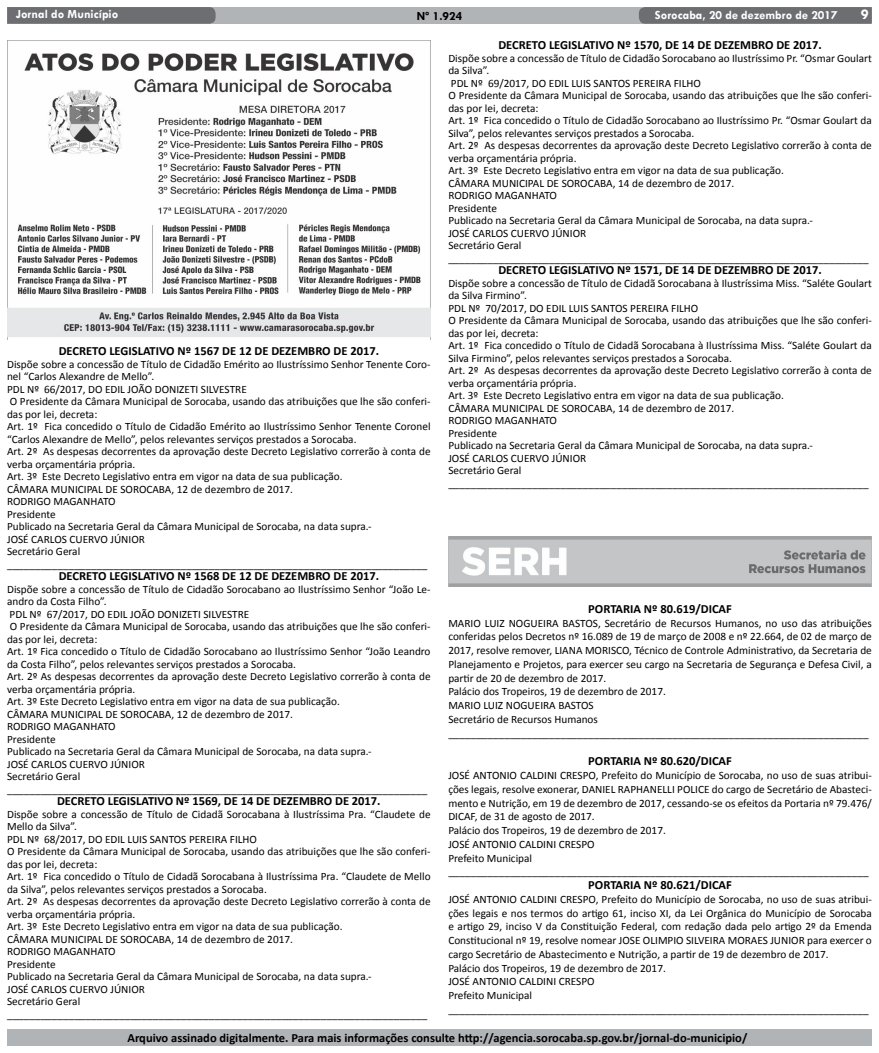
<style>
.page{position:relative;width:879px;height:1053px;background:#fff}
.page>*{position:absolute;margin:0;border:0;box-sizing:border-box;transform-origin:0 0}
.t1{font:700 15px "Tw Cen";color:#fff}
.t2{font:700 12.5px "Calibri";color:#000}
.t3{font:700 12.5px "Tw Cen";color:#fff}
.t4{font:700 12.5px "Tw Cen";color:#000}
.t5{font:11.25px/12.5px "Calibri";color:#000}
.s1{font-size:15px}
</style>
<div class="page">
<div style="left:7px;top:7px;width:865px;height:17px;background:#b1b4b6"></div>
<div style="left:639px;top:7px;width:237px;height:17px;background:#6d6e71;border-radius:6px"></div>
<svg style="left:667px;top:4px;width:212px;height:25px"></svg>
<svg style="left:7px;top:7px;width:209px;height:17px;background:#6e7072"></svg>
<div style="left:7px;top:1029px;width:865px;height:16px;background:#b1b4b6"></div>
<img style="left:448px;top:536px;width:424px;height:50px">
<img style="left:7px;top:40px;width:424px;height:299px">
<p class="t3" style="left:16px;top:7px;width:104px">Jornal do Município</p>
<p class="t4" style="left:417px;top:9px;width:47px">Nº 1.924</p>
<p class="t3" style="left:655px;top:8px;width:184px">Sorocaba, 20 de dezembro de 2017</p>
<h1 class="t1" style="left:860px;top:6px;width:9px">9</h1>
<p class="t3" style="left:12px;top:8px;width:204px"><span class="s1">9</span> Sorocaba, 15 de dezembro de 2017</p>
<p class="t4" style="left:456px;top:8px;width:8px">1</p>
<p class="t3" style="left:761px;top:7px;width:105px">Jornal o Município</p>
<p class="t2" style="left:59px;top:343px;width:322px">DECRETO LEGISLATIVO Nº 1567 DE 12 DE DEZEMBRO DE 2017.</p>
<p class="t5" style="left:7px;top:357px;width:425px">Dispõe sobre a concessão de Título de Cidadão Emérito ao Ilustríssimo Senhor Tenente Coro&shy;nel “Carlos Alexandre de Mello”.<br>PDL Nº 66/2017, DO EDIL JOÃO DONIZETI SILVESTRE<br>O Presidente da Câmara Municipal de Sorocaba, usando das atribuições que lhe são conferi&shy;das por lei, decreta:<br>Art. 1º Fica concedido o Título de Cidadão Emérito ao Ilustríssimo Senhor Tenente Coronel “Carlos Alexandre de Mello”, pelos relevantes serviços prestados a Sorocaba.<br>Art. 2º As despesas decorrentes da aprovação deste Decreto Legislativo correrão à conta de verba orçamentária própria.<br>Art. 3º Este Decreto Legislativo entra em vigor na data de sua publicação.<br>CÂMARA MUNICIPAL DE SOROCABA, 12 de dezembro de 2017.<br>RODRIGO MAGANHATO<br>Presidente<br>Publicado na Secretaria Geral da Câmara Municipal de Sorocaba, na data supra.-<br>JOSÉ CARLOS CUERVO JÚNIOR<br>Secretário Geral ___________________________________________________________________________</p>
<p class="t2" style="left:59px;top:568px;width:322px">DECRETO LEGISLATIVO Nº 1568 DE 12 DE DEZEMBRO DE 2017.</p>
<p class="t5" style="left:7px;top:582px;width:425px">Dispõe sobre a concessão de Título de Cidadão Sorocabano ao Ilustríssimo Senhor “João Le&shy;andro da Costa Filho”.<br>PDL Nº 67/2017, DO EDIL JOÃO DONIZETI SILVESTRE<br>O Presidente da Câmara Municipal de Sorocaba, usando das atribuições que lhe são conferi&shy;das por lei, decreta:<br>Art. 1º Fica concedido o Título de Cidadão Sorocabano ao Ilustríssimo Senhor “João Leandro da Costa Filho”, pelos relevantes serviços prestados a Sorocaba.<br>Art. 2º As despesas decorrentes da aprovação deste Decreto Legislativo correrão à conta de verba orçamentária própria.<br>Art. 3º Este Decreto Legislativo entra em vigor na data de sua publicação.<br>CÂMARA MUNICIPAL DE SOROCABA, 12 de dezembro de 2017.<br>RODRIGO MAGANHATO<br>Presidente<br>Publicado na Secretaria Geral da Câmara Municipal de Sorocaba, na data supra.-<br>JOSÉ CARLOS CUERVO JÚNIOR<br>Secretário Geral ___________________________________________________________________________</p>
<p class="t2" style="left:57px;top:793px;width:325px">DECRETO LEGISLATIVO Nº 1569, DE 14 DE DEZEMBRO DE 2017.</p>
<p class="t5" style="left:7px;top:807px;width:425px">Dispõe sobre a concessão de Título de Cidadã Sorocabana à Ilustríssima Pra. “Claudete de Mello da Silva”.<br>PDL Nº 68/2017, DO EDIL LUIS SANTOS PEREIRA FILHO<br>O Presidente da Câmara Municipal de Sorocaba, usando das atribuições que lhe são conferi&shy;das por lei, decreta:<br>Art. 1º Fica concedido o Título de Cidadã Sorocabana à Ilustríssima Pra. “Claudete de Mello da Silva”, pelos relevantes serviços prestados a Sorocaba.<br>Art. 2º As despesas decorrentes da aprovação deste Decreto Legislativo correrão à conta de verba orçamentária própria.<br>Art. 3º Este Decreto Legislativo entra em vigor na data de sua publicação.<br>CÂMARA MUNICIPAL DE SOROCABA, 14 de dezembro de 2017.<br>RODRIGO MAGANHATO<br>Presidente<br>Publicado na Secretaria Geral da Câmara Municipal de Sorocaba, na data supra.-<br>JOSÉ CARLOS CUERVO JÚNIOR<br>Secretário Geral ___________________________________________________________________________</p>
<p class="t2" style="left:498px;top:37px;width:325px">DECRETO LEGISLATIVO Nº 1570, DE 14 DE DEZEMBRO DE 2017.</p>
<p class="t5" style="left:448px;top:52px;width:425px">Dispõe sobre a concessão de Título de Cidadão Sorocabano ao Ilustríssimo Pr. “Osmar Goulart da Silva”.<br>PDL Nº 69/2017, DO EDIL LUIS SANTOS PEREIRA FILHO<br>O Presidente da Câmara Municipal de Sorocaba, usando das atribuições que lhe são conferi&shy;das por lei, decreta:<br>Art. 1º Fica concedido o Título de Cidadão Sorocabano ao Ilustríssimo Pr. “Osmar Goulart da Silva”, pelos relevantes serviços prestados a Sorocaba.<br>Art. 2º As despesas decorrentes da aprovação deste Decreto Legislativo correrão à conta de verba orçamentária própria.<br>Art. 3º Este Decreto Legislativo entra em vigor na data de sua publicação.<br>CÂMARA MUNICIPAL DE SOROCABA, 14 de dezembro de 2017.<br>RODRIGO MAGANHATO<br>Presidente<br>Publicado na Secretaria Geral da Câmara Municipal de Sorocaba, na data supra.-<br>JOSÉ CARLOS CUERVO JÚNIOR<br>Secretário Geral ___________________________________________________________________________</p>
<p class="t2" style="left:498px;top:262px;width:325px">DECRETO LEGISLATIVO Nº 1571, DE 14 DE DEZEMBRO DE 2017.</p>
<p class="t5" style="left:448px;top:277px;width:425px">Dispõe sobre a concessão de Título de Cidadã Sorocabana à Ilustríssima Miss. “Saléte Goulart da Silva Firmino”.<br>PDL Nº 70/2017, DO EDIL LUIS SANTOS PEREIRA FILHO<br>O Presidente da Câmara Municipal de Sorocaba, usando das atribuições que lhe são conferi&shy;das por lei, decreta:<br>Art. 1º Fica concedido o Título de Cidadã Sorocabana à Ilustríssima Miss. “Saléte Goulart da Silva Firmino”, pelos relevantes serviços prestados a Sorocaba.<br>Art. 2º As despesas decorrentes da aprovação deste Decreto Legislativo correrão à conta de verba orçamentária própria.<br>Art. 3º Este Decreto Legislativo entra em vigor na data de sua publicação.<br>CÂMARA MUNICIPAL DE SOROCABA, 14 de dezembro de 2017.<br>RODRIGO MAGANHATO<br>Presidente<br>Publicado na Secretaria Geral da Câmara Municipal de Sorocaba, na data supra.-<br>JOSÉ CARLOS CUERVO JÚNIOR<br>Secretário Geral ___________________________________________________________________________</p>
<p class="t2" style="left:588px;top:600px;width:145px">PORTARIA Nº 80.619/DICAF</p>
<p class="t5" style="left:448px;top:616px;width:425px;line-height:13.8px">MARIO LUIZ NOGUEIRA BASTOS, Secretário de Recursos Humanos, no uso das atribuições conferidas pelos Decretos nº 16.089 de 19 de março de 2008 e nº 22.664, de 02 de março de 2017, resolve remover, LIANA MORISCO, Técnico de Controle Administrativo, da Secretaria de Planejamento e Projetos, para exercer seu cargo na Secretaria de Segurança e Defesa Civil, a partir de 20 de dezembro de 2017.<br>Palácio dos Tropeiros, 19 de dezembro de 2017.<br>MARIO LUIZ NOGUEIRA BASTOS<br>Secretário de Recursos Humanos ___________________________________________________________________________</p>
<p class="t2" style="left:588px;top:753px;width:145px">PORTARIA Nº 80.620/DICAF</p>
<p class="t5" style="left:448px;top:768px;width:425px;line-height:13.8px">JOSÉ ANTONIO CALDINI CRESPO, Prefeito do Município de Sorocaba, no uso de suas atribui&shy;ções legais, resolve exonerar, DANIEL RAPHANELLI POLICE do cargo de Secretário de Abasteci&shy;mento e Nutrição, em 19 de dezembro de 2017, cessando-se os efeitos da Portaria nº 79.476/ DICAF, de 31 de agosto de 2017.<br>Palácio dos Tropeiros, 19 de dezembro de 2017.<br>JOSÉ ANTONIO CALDINI CRESPO<br>Prefeito Municipal ___________________________________________________________________________</p>
<p class="t2" style="left:588px;top:877px;width:145px">PORTARIA Nº 80.621/DICAF</p>
<p class="t5" style="left:448px;top:892px;width:425px;line-height:13.8px">JOSÉ ANTONIO CALDINI CRESPO, Prefeito do Município de Sorocaba, no uso de suas atribui&shy;ções legais e nos termos do artigo 61, inciso XI, da Lei Orgânica do Município de Sorocaba e artigo 29, inciso V da Constituição Federal, com redação dada pelo artigo 2º da Emenda Constitucional nº 19, resolve nomear JOSE OLIMPIO SILVEIRA MORAES JUNIOR para exercer o cargo Secretário de Abastecimento e Nutrição, a partir de 19 de dezembro de 2017.<br>Palácio dos Tropeiros, 19 de dezembro de 2017.<br>JOSÉ ANTONIO CALDINI CRESPO<br>Prefeito Municipal ___________________________________________________________________________</p>
<p class="t2" style="left:127px;top:1029px;width:621px">Arquivo assinado digitalmente. Para mais informações consulte http://agencia.sorocaba.sp.gov.br/jornal-do-municipio/</p>
</div>
